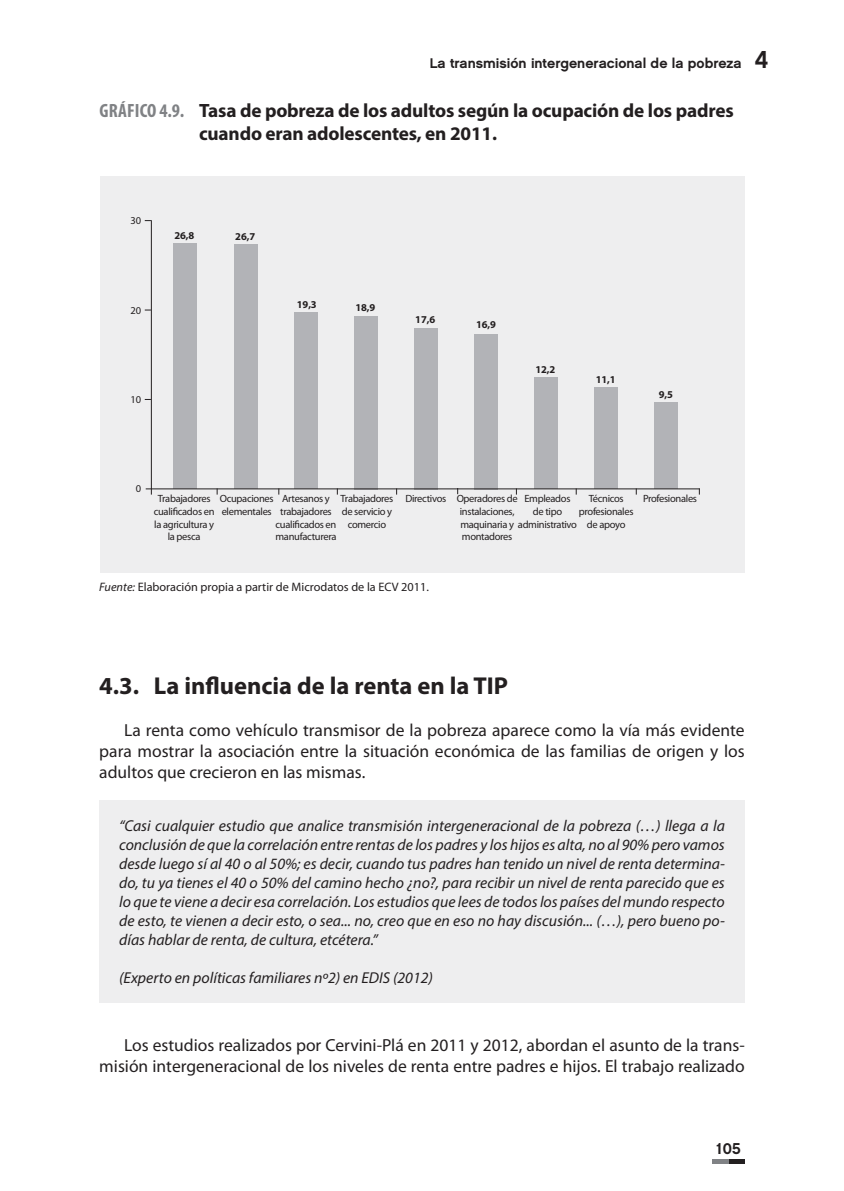
<style>
.page{position:relative;width:844px;height:1191px;background:#fff}
.page>*{position:absolute;margin:0;border:0;box-sizing:border-box;transform-origin:0 0}
.t1{font:700 24.5px "Myriad Pro";color:#231f20}
.t2{font:700 19.25px/23.1px "Myriad Pro";letter-spacing:-.01em;color:#231f20}
.t3{font:17.5px/21px "Myriad Pro";color:#231f20;text-align:justify}
.t4{font:italic 15.75px/18.9px "Myriad Pro";color:#231f20;text-align:justify}
.t5{font:15.75px "Chalet New York Nineteen Sixty";color:#231f20}
.t6{font:14px "Chalet New York Nineteen Sixty";color:#231f20}
.t7{font:12.25px "Myriad Pro";color:#231f20}
.t8{font:10.5px/12.6px "Myriad Pro";letter-spacing:-.03em;color:#231f20;text-align:center}
.t9{font:700 10.5px "Myriad Pro";letter-spacing:-.01em;color:#231f20}
.s1{font-size:24.5px}
.s2{font-stretch:condensed;color:#808285}
.s3{font-style:italic}
</style>
<div class="page">
<div style="left:728px;top:1159px;width:16px;height:5px;background:#231f20"></div>
<div style="left:712px;top:1159px;width:16px;height:5px;background:#808285"></div>
<div style="left:100px;top:176px;width:644px;height:396px;background:#eeeeef"></div>
<hr style="left:151px;top:220px;width:1px;height:274px;background:#231f20">
<div style="left:654px;top:402px;width:23px;height:87px;background:#b2b3b7"></div>
<div style="left:594px;top:388px;width:23px;height:101px;background:#b2b3b7"></div>
<div style="left:534px;top:377px;width:23px;height:112px;background:#b2b3b7"></div>
<div style="left:474px;top:334px;width:23px;height:155px;background:#b2b3b7"></div>
<div style="left:414px;top:328px;width:23px;height:161px;background:#b2b3b7"></div>
<div style="left:354px;top:316px;width:23px;height:173px;background:#b2b3b7"></div>
<div style="left:294px;top:312px;width:23px;height:177px;background:#b2b3b7"></div>
<div style="left:234px;top:244px;width:23px;height:245px;background:#b2b3b7"></div>
<div style="left:174px;top:243px;width:23px;height:246px;background:#b2b3b7"></div>
<hr style="left:146px;top:488px;width:553px;height:1px;background:#231f20">
<div style="left:99px;top:799px;width:645px;height:203px;background:#eeeeef"></div>
<p class="t6" style="left:429px;top:55px;width:340px">La transmisión intergeneracional de la pobreza <span class="s1">4</span></p>
<p class="t2" style="left:199px;top:98px;width:536px;text-indent:-100px"><span class="s2">GRÁFICO 4.9.</span> Tasa de pobreza de los adultos según la ocupación de los padres cuando eran adolescentes, en 2011.</p>
<p class="t8" style="left:130px;top:214px;width:12px">30</p>
<p class="t8" style="left:130px;top:303px;width:12px">20</p>
<p class="t8" style="left:130px;top:393px;width:12px">10</p>
<p class="t9" style="left:174px;top:228px;width:21px">26,8</p>
<p class="t9" style="left:235px;top:229px;width:21px">26,7</p>
<p class="t9" style="left:297px;top:298px;width:21px">19,3</p>
<p class="t9" style="left:355px;top:301px;width:21px">18,9</p>
<p class="t9" style="left:415px;top:312px;width:21px">17,6</p>
<p class="t9" style="left:476px;top:318px;width:21px">16,9</p>
<p class="t9" style="left:535px;top:363px;width:21px">12,2</p>
<p class="t9" style="left:595px;top:372px;width:21px">11,1</p>
<p class="t9" style="left:658px;top:387px;width:16px">9,5</p>
<p class="t8" style="left:136px;top:482px;width:7px">0</p>
<p class="t8" style="left:524px;top:492px;width:48px">Empleados de tipo</p>
<p class="t8" style="left:578px;top:492px;width:56px">Técnicos profesionales de apoyo</p>
<p class="t8" style="left:642px;top:492px;width:56px">Profesionales</p>
<p class="t8" style="left:154px;top:492px;width:62px">Trabajadores cualificados en la agricultura y la pesca</p>
<p class="t8" style="left:220px;top:492px;width:55px;text-align:left">Ocupaciones elementales</p>
<p class="t8" style="left:275px;top:492px;width:62px">Artesanos y trabajadores cualificados en manufacturera</p>
<p class="t8" style="left:340px;top:492px;width:54px">Trabajadores de servicio y comercio</p>
<p class="t8" style="left:459px;top:492px;width:119px;text-align:left;text-indent:-54px">Directivos Operadores de<br>instalaciones,<br>maquinaria y administrativo montadores</p>
<p class="t7" style="left:99px;top:579px;width:331px"><span class="s3">Fuente:</span> Elaboración propia a partir de Microdatos de la ECV 2011.</p>
<h1 class="t1" style="left:99px;top:670px;width:410px">4.3. La influencia de la renta en la TI P</h1>
<p class="t3" style="left:99px;top:719px;width:646px;text-indent:25px">La renta como vehículo transmisor de la pobreza aparece como la vía más evidente para mostrar la asociación entre la situación económica de las familias de origen y los adultos que crecieron en las mismas.</p>
<p class="t4" style="left:119px;top:816px;width:607px">“Casi cualquier estudio que analice transmisión intergeneracional de la pobreza (…) llega a la conclusión de que la correlación entre rentas de los padres y los hijos es alta, no al 90% pero vamos desde luego sí al 40 o al 50%; es decir, cuando tus padres han tenido un nivel de renta determina&shy;do, tu ya tienes el 40 o 50% del camino hecho ¿no?, para recibir un nivel de renta parecido que es lo que te viene a decir esa correlación. Los estudios que lees de todos los países del mundo respecto de esto, te vienen a decir esto, o sea... no, creo que en eso no hay discusión... (…), pero bueno po&shy;días hablar de renta, de cultura, etcétera.”</p>
<p class="t4" style="left:119px;top:967px;width:315px">(Experto en políticas familiares nº2) en EDIS (2012)</p>
<p class="t3" style="left:99px;top:1034px;width:646px;text-align:right">Los estudios realizados por Cervini-Plá en 2011 y 2012, abordan el asunto de la trans&shy;misión intergeneracional de los niveles de renta entre padres e hijos. El trabajo realizado</p>
<p class="t5" style="left:716px;top:1139px;width:26px">105</p>
</div>
